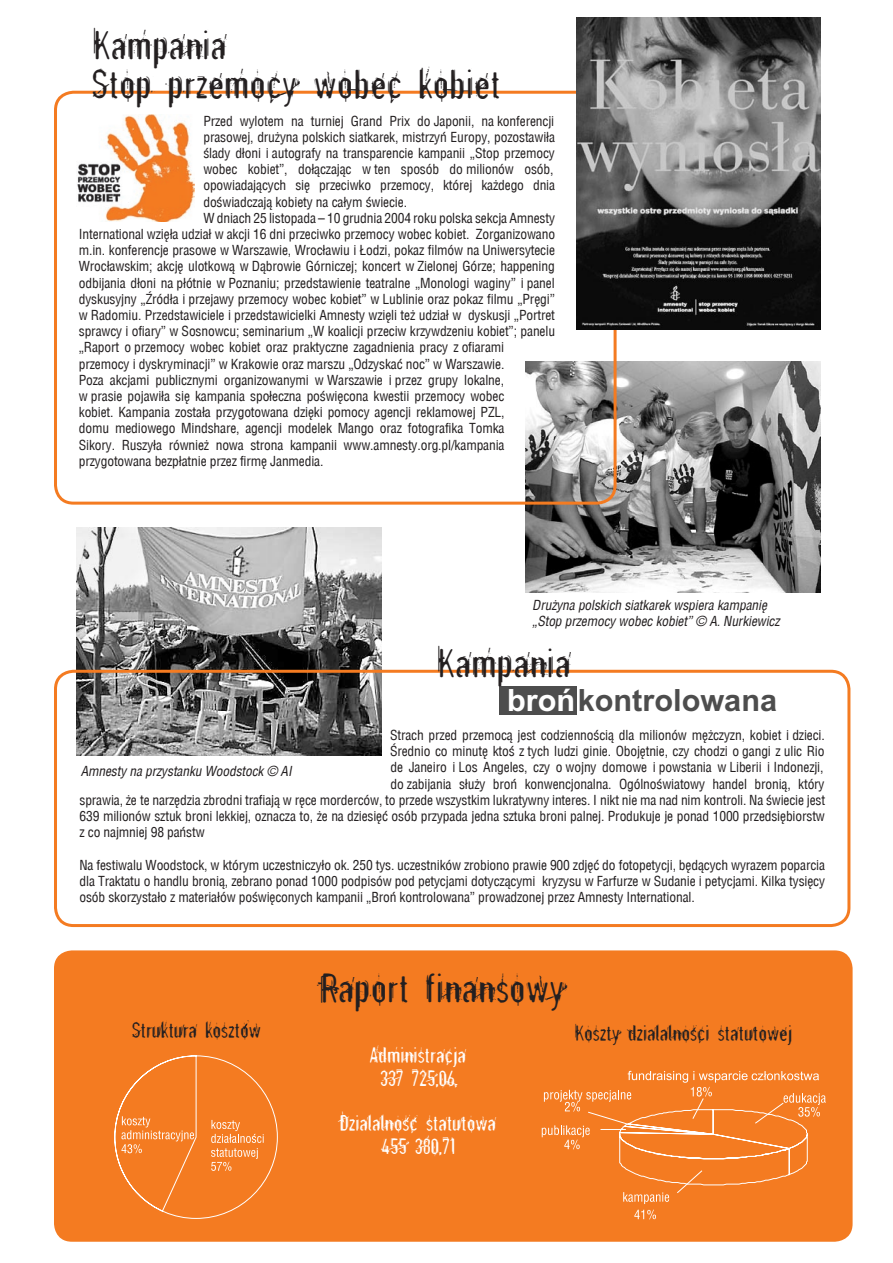
<style>
.page{position:relative;width:893px;height:1263px;background:#fff}
.page>*{position:absolute;margin:0;border:0;box-sizing:border-box;transform-origin:0 0}
.Poziom_2{font:45px/39px "Astonished";color:#231f20}
.t1{font:30.6px "Arial PL Bold";color:#4d4d4d}
.tekst_biały{font:24px "Astonished";letter-spacing:-.01em;color:#fff}
.tekst_biały-2{font:24px "Astonished";letter-spacing:-.01em;color:#231f20}
.tekst_czarny{font:13.5px/16.2px "Switzerland Condensed";letter-spacing:-.01em;color:#231f20}
.podpis{font:italic 13.5px/16.2px "Switzerland Condensed";letter-spacing:-.01em;color:#231f20}
.s1{color:#fff}
</style>
<div class="page">
<div style="left:54px;top:950px;width:799px;height:292px;background:#f47b21"></div>
<img style="left:526px;top:361px;width:295px;height:231px">
<svg style="left:54px;top:90px;width:564px;height:413px"></svg>
<img style="left:77px;top:115px;width:118px;height:106px">
<img style="left:77px;top:527px;width:304px;height:141px">
<svg style="left:54px;top:668px;width:797px;height:257px"></svg>
<svg style="left:114px;top:1055px;width:164px;height:164px;background:#f4822d"></svg>
<svg style="left:634px;top:1210px;width:22px;height:9px"></svg>
<svg style="left:542px;top:1071px;width:284px;height:133px;background:#f48431"></svg>
<div style="left:500px;top:686px;width:280px;height:28px;background:#fff"></div>
<div style="left:500px;top:686px;width:77px;height:28px;background:#4d4d4d"></div>
<img style="left:576px;top:17px;width:244px;height:313px">
<svg style="left:238px;top:1018px;width:13px;height:13px"></svg>
<svg style="left:689px;top:1023px;width:9px;height:10px"></svg>
<svg style="left:402px;top:1113px;width:17px;height:10px"></svg>
<p class="Poziom_2" style="left:91px;top:24px;width:411px">Kampania<br>Stop przemocy wobec kobiet</p>
<p class="tekst_czarny" style="left:203px;top:113px;width:353px">Przed wylotem na turniej Grand Prix do Japonii, na konferencji prasowej, drużyna polskich siatkarek, mistrzyń Europy, pozostawiła ślady dłoni i autografy na transparencie kampanii „Stop przemocy wobec kobiet”, dołączając w ten sposób do milionów osób, opowiadających się przeciwko przemocy, której każdego dnia doświadczają kobiety na całym świecie.</p>
<p class="tekst_czarny" style="left:79px;top:210px;width:478px;text-indent:125px">W dniach 25 listopada – 10 grudnia 2004 roku polska sekcja Amnesty International wzięła udział w akcji 16 dni przeciwko przemocy wobec kobiet. Zorganizowano m.in. konferencje prasowe w Warszawie, Wrocławiu i Łodzi, pokaz filmów na Uniwersytecie Wrocławskim; akcję ulotkową w Dąbrowie Górniczej; koncert w Zielonej Górze; happening odbijania dłoni na płótnie w Poznaniu; przedstawienie teatralne „Monologi waginy” i panel dyskusyjny „Źródła i przejawy przemocy wobec kobiet” w Lublinie oraz pokaz filmu „Pręgi” w Radomiu. Przedstawiciele i przedstawicielki Amnesty wzięli też udział w dyskusji „Portret sprawcy i ofiary” w Sosnowcu; seminarium „W koalicji przeciw krzywdzeniu kobiet”; panelu „Raport o przemocy wobec kobiet oraz praktyczne zagadnienia pracy z ofiarami przemocy i dyskryminacji” w Krakowie oraz marszu „Odzyskać noc” w Warszawie.</p>
<p class="tekst_czarny" style="left:79px;top:372px;width:427px;text-align:justify">Poza akcjami publicznymi organizowanymi w Warszawie i przez grupy lokalne, w prasie pojawiła się kampania społeczna poświęcona kwestii przemocy wobec kobiet. Kampania została przygotowana dzięki pomocy agencji reklamowej PZL, domu mediowego Mindshare, agencji modelek Mango oraz fotografika Tomka Sikory. Ruszyła również nowa strona kampanii www.amnesty.org.pl/kampania przygotowana bezpłatnie przez firmę Janmedia.</p>
<p class="podpis" style="left:532px;top:597px;width:249px">Drużyna polskich siatkarek wspiera kampanię „Stop przemocy wobec kobiet” © A. Nurkiewicz</p>
<p class="Poziom_2" style="left:436px;top:642px;width:137px">Kampania</p>
<p class="t1" style="left:507px;top:682px;width:272px"><span class="s1">broń</span>kontrolowana</p>
<p class="tekst_czarny" style="left:390px;top:727px;width:436px">Strach przed przemocą jest codziennością dla milionów mężczyzn, kobiet i dzieci.</p>
<p class="tekst_czarny" style="left:390px;top:743px;width:436px">Średnio co minutę ktoś z tych ludzi ginie. Obojętnie, czy chodzi o gangi z ulic Rio</p>
<p class="tekst_czarny" style="left:390px;top:759px;width:435px">de Janeiro i Los Angeles, czy o wojny domowe i powstania w Liberii i Indonezji,</p>
<p class="tekst_czarny" style="left:390px;top:775px;width:436px">do zabijania służy broń konwencjonalna. Ogólnoświatowy handel bronią, który</p>
<p class="tekst_czarny" style="left:80px;top:792px;width:747px">sprawia, że te narzędzia zbrodni trafiają w ręce morderców, to przede wszystkim lukratywny interes. I nikt nie ma nad nim kontroli. Na świecie jest</p>
<p class="tekst_czarny" style="left:80px;top:808px;width:747px">639 milionów sztuk broni lekkiej, oznacza to, że na dziesięć osób przypada jedna sztuka broni palnej. Produkuje je ponad 1000 przedsiębiorstw</p>
<p class="tekst_czarny" style="left:80px;top:824px;width:127px">z co najmniej 98 państw</p>
<p class="tekst_czarny" style="left:80px;top:856px;width:747px;text-align:justify">Na festiwalu Woodstock, w którym uczestniczyło ok. 250 tys. uczestników zrobiono prawie 900 zdjęć do fotopetycji, będących wyrazem poparcia dla Traktatu o handlu bronią, zebrano ponad 1000 podpisów pod petycjami dotyczącymi kryzysu w Farfurze w Sudanie i petycjami. Kilka tysięcy osób skorzystało z materiałów poświęconych kampanii „Broń kontrolowana” prowadzonej przez Amnesty International.</p>
<p class="podpis" style="left:81px;top:763px;width:212px">Amnesty na przystanku Woodstock © AI</p>
<p class="Poziom_2" style="left:319px;top:967px;width:247px">Raport finansowy</p>
<p class="tekst_biały-2" style="left:132px;top:1016px;width:131px">Struktura kosztow</p>
<p class="tekst_biały-2" style="left:574px;top:1019px;width:220px">Koszty dzialalnosci statutowej</p>
<p class="tekst_biały" style="left:369px;top:1041px;width:98px">Administracja</p>
<p class="tekst_biały" style="left:380px;top:1064px;width:77px">337 725,06</p>
<p class="tekst_biały" style="left:339px;top:1110px;width:158px">Dzialalnosc statutowa</p>
<p class="tekst_biały" style="left:380px;top:1132px;width:76px">455 380,71</p>
</div>
